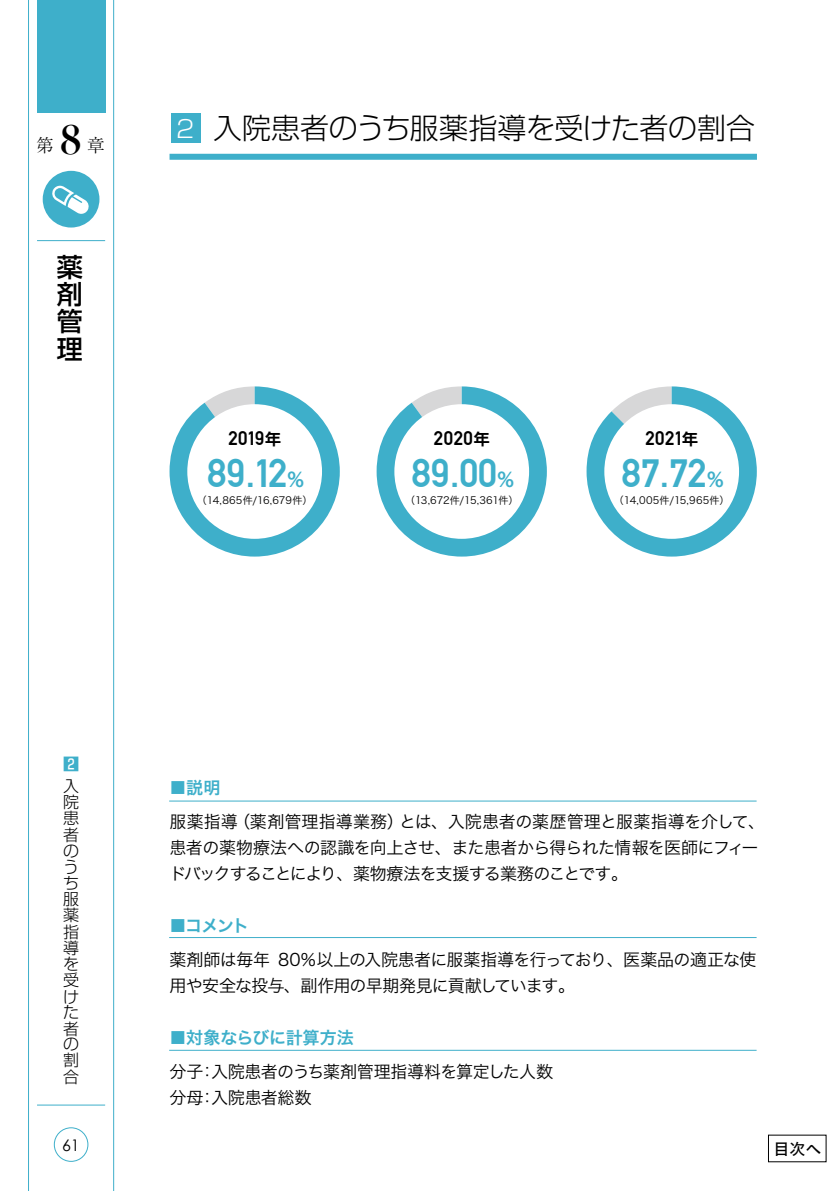
<style>
.page{position:relative;width:840px;height:1191px;background:#fff}
.page>*{position:absolute;margin:0;border:0;box-sizing:border-box;transform-origin:0 0}
.t1{font:700 40px "Didot";color:#000}
.t2{font:39.4px "Alte DIN1451 Mittelschriftgepraegt";color:#3eafca}
.t3{font:300 29px "Shin Go Pr 6 N";letter-spacing:-.01em;color:#000}
.t4{font:500 26px/27.2px "Shin Go Pr 6 N";color:#000;text-align:justify}
.t5{font:19.4px "Alte DIN1451 Mittelschriftgepraegt";letter-spacing:.025em;color:#000}
.t6{font:300 18px "Ryumin Pr 6 N";color:#000}
.t7{font:17px/26px "Hira Kaku Std N W3";letter-spacing:-.03em;color:#000}
.t8{font:17px "Hira Kaku Std N W6";letter-spacing:-.015em;color:#3eafca}
.t9{font:300 16px/16.2px "Shin Go Pr 6 N";color:#000}
.t10{font:16px "Hiragino UD Sans Std W5";color:#000}
.t11{font:16px "Century Gothic";color:#000}
.t12{font:500 16px "Shin Go Pr 6 N";color:#3eafca}
.t13{font:10px "Hira Kaku Std N W3";color:#000}
.t14{font:10px "Hira Kaku Std N W3";letter-spacing:-.025em;color:#000}
.t15{font:10px "Hira Kaku Std N W3";letter-spacing:.02em;color:#000}
.s1{font-size:24px;color:#fff}
.s2{font-family:"UD Shin Go NT Pro De";font-weight:700;font-size:15.8px}
.s3{font-size:38.8px}
.s4{font-family:"UD Shin Go NT Pro De";font-weight:700;font-size:19.2px}
</style>
<div class="page">
<svg style="left:169px;top:386px;width:170px;height:170px"></svg>
<svg style="left:376px;top:386px;width:170px;height:170px"></svg>
<div style="left:169px;top:154px;width:587px;height:6px;background:#3eafca"></div>
<div style="left:171px;top:113px;width:29px;height:30px;background:#3eafca"></div>
<hr style="left:28px;top:0;width:1px;height:1191px;background:#3eafca">
<hr style="left:113px;top:0;width:1px;height:1191px;background:#3eafca">
<hr style="left:37px;top:240px;width:68px;height:1px;background:#3eafca">
<hr style="left:37px;top:1104px;width:68px;height:1px;background:#3eafca">
<div style="left:54px;top:1127px;width:34px;height:34px;border:1px solid #3eafca;border-radius:50%"></div>
<div style="left:37px;top:0;width:68px;height:113px;background:#3eafca"></div>
<div style="left:43px;top:171px;width:56px;height:56px;background:#3eafca;border-radius:50%"></div>
<svg style="left:52px;top:186px;width:37px;height:28px"></svg>
<hr style="left:169px;top:800px;width:587px;height:1px;background:#3eafca">
<hr style="left:169px;top:937px;width:587px;height:1px;background:#3eafca">
<hr style="left:169px;top:1049px;width:587px;height:1px;background:#3eafca">
<div style="left:187px;top:404px;width:135px;height:135px;background:#fff;border-radius:50%"></div>
<div style="left:394px;top:404px;width:135px;height:135px;background:#fff;border-radius:50%"></div>
<svg style="left:586px;top:386px;width:170px;height:170px"></svg>
<div style="left:604px;top:404px;width:134px;height:135px;background:#fff;border-radius:50%"></div>
<p class="t6" style="left:36px;top:131px;width:19px">第</p>
<h1 class="t1" style="left:60px;top:116px;width:24px">8</h1>
<p class="t6" style="left:87px;top:131px;width:19px">章</p>
<h3 class="t4" style="left:57px;top:252px;width:27px">薬剤管理</h3>
<h3 class="t3" style="left:176px;top:104px;width:580px"><span class="s1">2</span> 入院患者のうち服薬指導を受けた者の割合</h3>
<p class="t5" style="left:228px;top:427px;width:54px">2019<span class="s2">年</span></p>
<h2 class="t2" style="left:207px;top:449px;width:99px">89<span class="s3">.</span>12<span class="s4">％</span></h2>
<p class="t13" style="left:197px;top:492px;width:117px">（14,865件/16,679件）</p>
<p class="t5" style="left:433px;top:427px;width:57px">2020<span class="s2">年</span></p>
<h2 class="t2" style="left:411px;top:449px;width:105px">89<span class="s3">.</span>00<span class="s4">％</span></h2>
<p class="t14" style="left:405px;top:492px;width:115px">（13,672件/15,361件）</p>
<p class="t5" style="left:645px;top:427px;width:54px">2021<span class="s2">年</span></p>
<h2 class="t2" style="left:621px;top:449px;width:104px">87<span class="s3">.</span>72<span class="s4">％</span></h2>
<p class="t15" style="left:613px;top:492px;width:117px">（14,005件/15,965件）</p>
<p class="t12" style="left:63px;top:750px;width:17px">2</p>
<p class="t9" style="left:63px;top:776px;width:17px">入院患者のうち服薬指導を受けた者の割合</p>
<p class="t8" style="left:169px;top:774px;width:53px">■説明</p>
<p class="t7" style="left:169px;top:808px;width:597px">服薬指導（薬剤管理指導業務）とは、入院患者の薬歴管理と服薬指導を介して、患者の薬物療法への認識を向上させ、また患者から得られた情報を医師にフィードバックすることにより、薬物療法を支援する業務のことです。</p>
<p class="t8" style="left:169px;top:912px;width:81px">■コメント</p>
<p class="t7" style="left:169px;top:946px;width:588px">薬剤師は毎年 80％以上の入院患者に服薬指導を行っており、医薬品の適正な使用や安全な投与、副作用の早期発見に貢献しています。</p>
<p class="t8" style="left:169px;top:1024px;width:186px">■対象ならびに計算方法</p>
<p class="t7" style="left:169px;top:1058px;width:385px">分子：入院患者のうち薬剤管理指導料を算定した人数分母：入院患者総数</p>
<p class="t11" style="left:62px;top:1135px;width:19px">61</p>
<p class="t10" style="left:773px;top:1136px;width:49px">目次へ</p>
</div>
